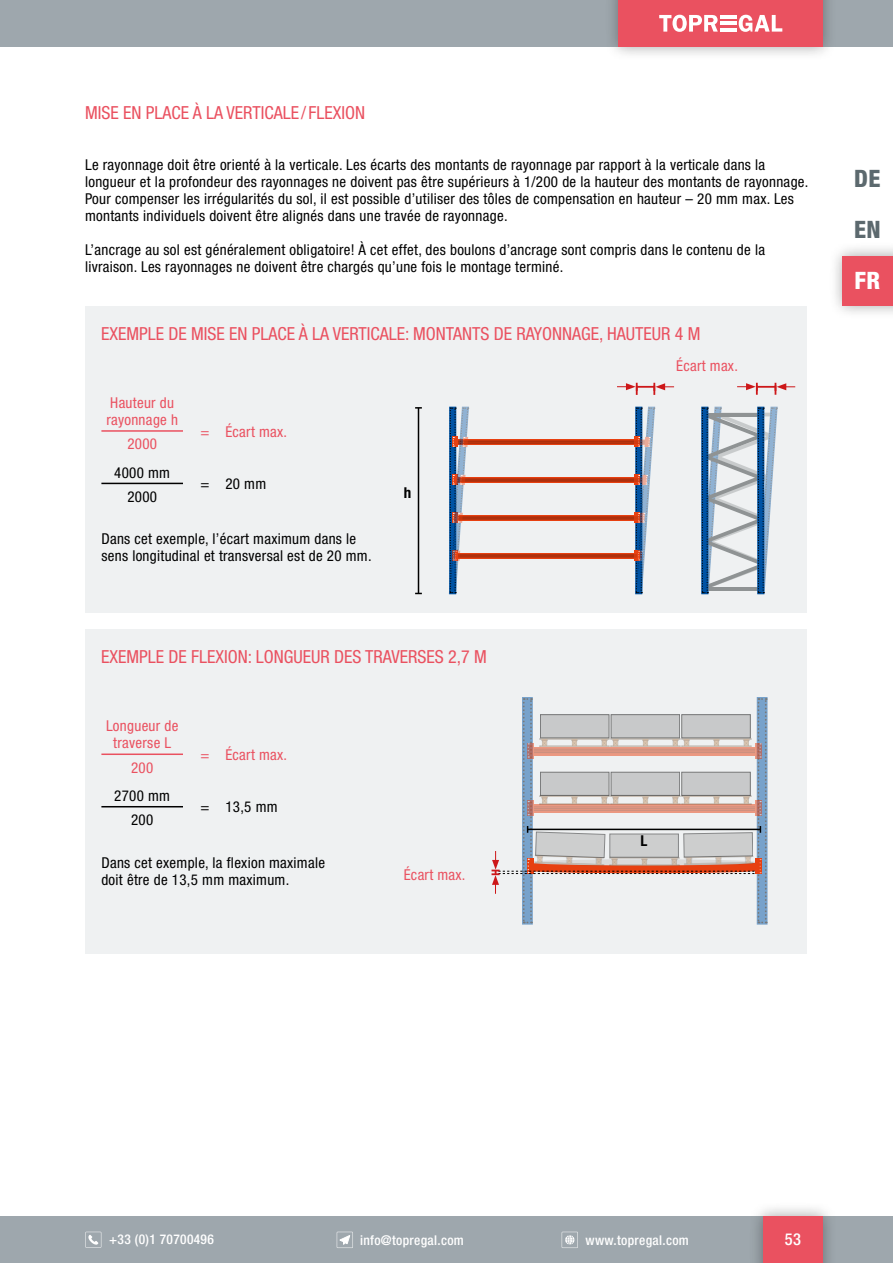
<style>
.page{position:relative;width:893px;height:1263px;background:#fff}
.page>*{position:absolute;margin:0;border:0;box-sizing:border-box;transform-origin:0 0}
.t1{font:800 condensed 24px "Helvetica Neue LT Pro";color:#5c696e}
.t2{font:800 condensed 24px "Helvetica Neue LT Pro";color:#fff}
.t3{font:condensed 18px "Helvetica Neue LT Pro";color:#ea5160}
.t4{font:500 condensed 16.5px "Helvetica Neue LT Pro";color:#fff}
.t5{font:condensed 15px/17px "Helvetica Neue LT Pro";letter-spacing:.02em;color:#000}
.t6{font:condensed 15px/16.5px "Helvetica Neue LT Pro";letter-spacing:.02em;color:#ea5160}
.t7{font:700 condensed 15px "Helvetica Neue LT Pro";color:#000}
.t8{font:500 condensed 13.5px "Helvetica Neue LT Pro";letter-spacing:.025em;color:#fff}
</style>
<div class="page">
<div style="left:0;top:1216px;width:893px;height:47px;background:#9ea7ad"></div>
<svg style="left:562px;top:1232px;width:16px;height:16px"></svg>
<svg style="left:337px;top:1232px;width:16px;height:16px"></svg>
<svg style="left:85px;top:1232px;width:16px;height:16px"></svg>
<div style="left:0;top:0;width:893px;height:47px;background:#9ea7ad"></div>
<div style="left:829px;top:242px;width:64px;height:77px;background:#000;opacity:.35"></div>
<div style="left:843px;top:256px;width:50px;height:49px;background:#ea5160"></div>
<div style="left:604px;top:0;width:233px;height:61px;background:#000;opacity:.35"></div>
<div style="left:619px;top:0;width:204px;height:47px;background:#ea5160"></div>
<div style="left:749px;top:1202px;width:88px;height:61px;background:#000;opacity:.35"></div>
<div style="left:763px;top:1216px;width:60px;height:47px;background:#ea5160"></div>
<svg style="left:659px;top:15px;width:59px;height:17px"></svg>
<svg style="left:739px;top:15px;width:43px;height:17px"></svg>
<hr style="left:720px;top:15px;width:16px;height:3px;background:#fff">
<hr style="left:720px;top:22px;width:16px;height:3px;background:#fff">
<hr style="left:720px;top:28px;width:16px;height:4px;background:#fff">
<div style="left:85px;top:306px;width:722px;height:306px;background:#eff1f2"></div>
<div style="left:85px;top:629px;width:722px;height:324px;background:#eff1f2"></div>
<svg style="left:617px;top:383px;width:57px;height:12px"></svg>
<hr style="left:418px;top:408px;width:1px;height:185px;background:#000">
<svg style="left:415px;top:407px;width:7px;height:2px"></svg>
<svg style="left:737px;top:383px;width:58px;height:12px"></svg>
<hr style="left:101px;top:483px;width:82px;height:1px;background:#000">
<hr style="left:101px;top:806px;width:82px;height:1px;background:#000">
<hr style="left:101px;top:430px;width:82px;height:2px;background:#ea5160">
<hr style="left:101px;top:753px;width:82px;height:2px;background:#ea5160">
<div style="left:465px;top:439px;width:184px;height:6px;background:#c7370e"></div>
<hr style="left:467px;top:441px;width:179px;height:1px;background:#000">
<hr style="left:467px;top:442px;width:179px;height:1px;background:#000">
<hr style="left:467px;top:443px;width:179px;height:1px;background:#000">
<div style="left:462px;top:477px;width:184px;height:6px;background:#c1350e"></div>
<hr style="left:464px;top:479px;width:180px;height:1px;background:#000">
<hr style="left:464px;top:480px;width:180px;height:1px;background:#000">
<hr style="left:464px;top:481px;width:179px;height:1px;background:#000">
<div style="left:460px;top:515px;width:183px;height:6px;background:#bc340d"></div>
<hr style="left:462px;top:517px;width:179px;height:1px;background:#000">
<hr style="left:461px;top:518px;width:180px;height:1px;background:#000">
<hr style="left:461px;top:519px;width:180px;height:1px;background:#000">
<div style="left:457px;top:553px;width:184px;height:6px;background:#ae2f0c"></div>
<hr style="left:459px;top:554px;width:179px;height:1px;background:#000">
<hr style="left:459px;top:556px;width:179px;height:1px;background:#000">
<hr style="left:459px;top:557px;width:179px;height:1px;background:#000">
<svg style="left:634px;top:406px;width:22px;height:189px"></svg>
<svg style="left:448px;top:406px;width:22px;height:189px"></svg>
<svg style="left:701px;top:406px;width:77px;height:189px"></svg>
<svg style="left:492px;top:698px;width:275px;height:225px"></svg>
<p class="t3" style="left:85px;top:102px;width:282px">MISE EN PLACE À LA VERTICALE / FLEXION</p>
<p class="t5" style="left:85px;top:156px;width:725px">Le rayonnage doit être orienté à la verticale. Les écarts des montants de rayonnage par rapport à la verticale dans la longueur et la profondeur des rayonnages ne doivent pas être supérieurs à 1/200 de la hauteur des montants de rayonnage.<br>Pour compenser les irrégularités du sol, il est possible d’utiliser des tôles de compensation en hauteur – 20 mm max. Les montants individuels doivent être alignés dans une travée de rayonnage.</p>
<p class="t5" style="left:85px;top:241px;width:681px">L’ancrage au sol est généralement obligatoire! À cet effet, des boulons d’ancrage sont compris dans le contenu de la livraison. Les rayonnages ne doivent être chargés qu’une fois le montage terminé.</p>
<p class="t3" style="left:101px;top:323px;width:601px">EXEMPLE DE MISE EN PLACE À LA VERTICALE: MONTANTS DE RAYONNAGE, HAUTEUR 4 M</p>
<p class="t6" style="left:106px;top:394px;width:73px">Hauteur du rayonnage h</p>
<p class="t6" style="left:127px;top:436px;width:31px">2000</p>
<p class="t6" style="left:200px;top:423px;width:88px">= Écart max.</p>
<p class="t5" style="left:114px;top:461px;width:57px;line-height:23.7px;text-align:center">4000 mm<br>2000</p>
<p class="t5" style="left:200px;top:475px;width:67px">= 20 mm</p>
<p class="t5" style="left:101px;top:530px;width:272px">Dans cet exemple, l’écart maximum dans le sens longitudinal et transversal est de 20 mm.</p>
<p class="t7" style="left:404px;top:483px;width:9px">h</p>
<p class="t3" style="left:101px;top:646px;width:387px">EXEMPLE DE FLEXION: LONGUEUR DES TRAVERSES 2,7 M</p>
<p class="t6" style="left:106px;top:717px;width:74px;text-align:center">Longueur de traverse L</p>
<p class="t6" style="left:131px;top:759px;width:24px">200</p>
<p class="t6" style="left:200px;top:746px;width:88px">= Écart max.</p>
<p class="t5" style="left:114px;top:784px;width:57px;line-height:23.7px;text-align:center">2700 mm<br>200</p>
<p class="t5" style="left:200px;top:798px;width:79px">= 13,5 mm</p>
<p class="t5" style="left:101px;top:853px;width:225px">Dans cet exemple, la flexion maximale doit être de 13,5 mm maximum.</p>
<p class="t6" style="left:404px;top:866px;width:63px">Écart max.</p>
<p class="t6" style="left:676px;top:357px;width:63px">Écart max.</p>
<p class="t7" style="left:640px;top:831px;width:8px">L</p>
<h1 class="t1" style="left:854px;top:164px;width:28px">DE</h1>
<h1 class="t1" style="left:854px;top:215px;width:28px">EN</h1>
<h1 class="t2" style="left:855px;top:266px;width:27px">FR</h1>
<p class="t8" style="left:109px;top:1231px;width:106px">+33 (0)1 70700496</p>
<p class="t8" style="left:360px;top:1232px;width:105px">info@topregal.com</p>
<p class="t8" style="left:585px;top:1232px;width:105px">www.topregal.com</p>
<p class="t4" style="left:785px;top:1229px;width:18px">53</p>
</div>
